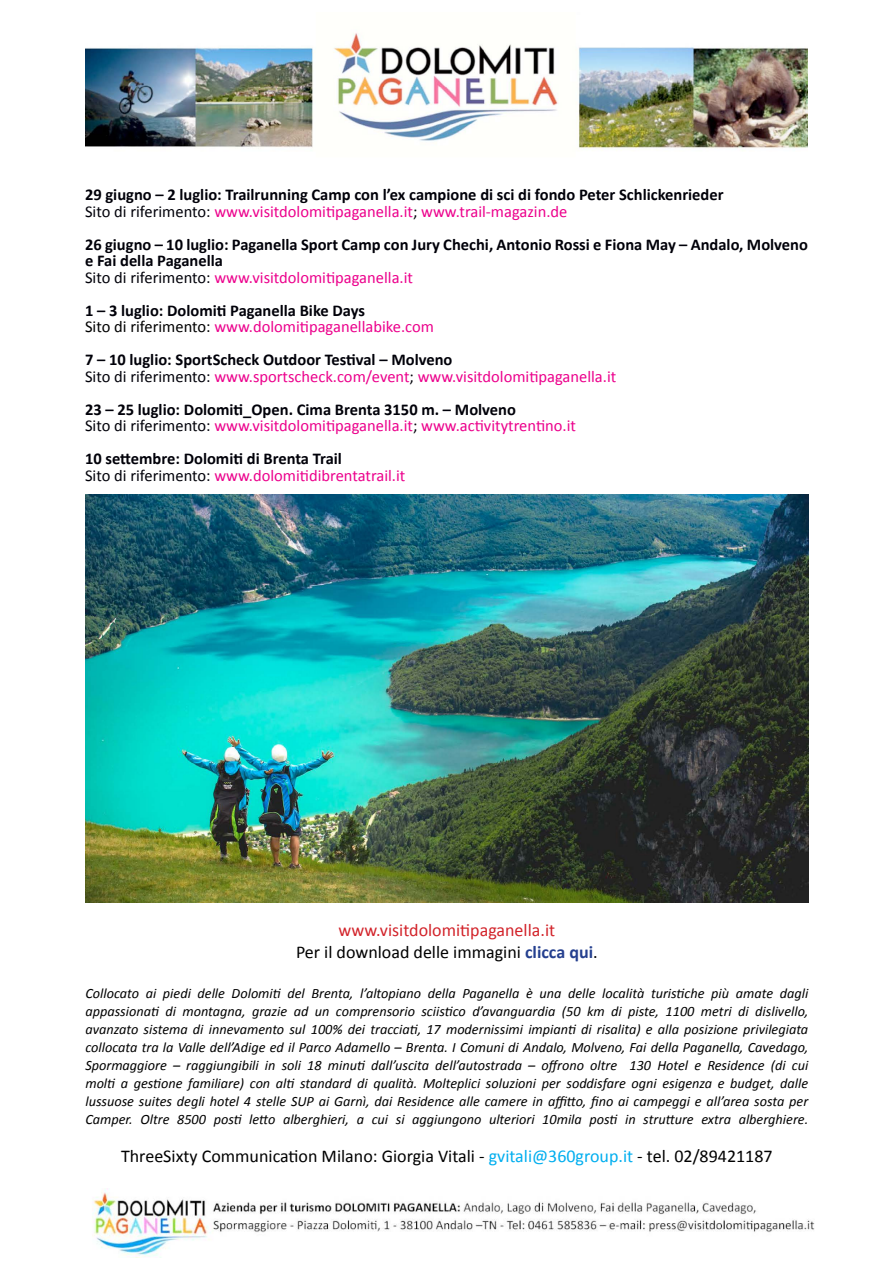
<style>
.page{position:relative;width:893px;height:1263px;background:#fff}
.page>*{position:absolute;margin:0;border:0;box-sizing:border-box;transform-origin:0 0}
.t1{font:18px "Calibri";color:#000}
.t2{font:18px/21.6px "Calibri";color:#d2232a;text-align:center}
.t3{font:700 16.5px/16.5px "Calibri";color:#000009}
.t4{font:16.5px/16.5px "Calibri";color:#ec008c}
.t5{font:italic 14.25px/18px "Calibri";color:#000;text-align:justify}
.s1{font-weight:400}
.s2{font-weight:400;color:#ec008c}
.s3{font-weight:400;color:#000}
.s4{font-weight:700;color:#000009}
.s5{color:#000009}
.s6{color:#000}
.s7{font-weight:700;color:#25408f}
.s8{color:#00aeef}
</style>
<div class="page">
<img style="left:86px;top:33px;width:721px;height:116px">
<img style="left:93px;top:1188px;width:722px;height:70px">
<img style="left:85px;top:494px;width:723px;height:409px">
<p class="t3" style="left:85px;top:186px;width:640px">29 giugno – 2 luglio: Trailrunning Camp con l’ex campione di sci di fondo Peter Schlickenrieder<br><span class="s1">Sito di riferimento:</span> <span class="s2">www.visitdolomitipaganella.it</span><span class="s1">;</span> <span class="s2">www.trail-magazin.de</span></p>
<p class="t3" style="left:85px;top:236px;width:724px">26 giugno – 10 luglio: Paganella Sport Camp con Jury Chechi, Antonio Rossi e Fiona May – Andalo, Molveno e Fai della Paganella<br><span class="s1">Sito di riferimento:</span> <span class="s2">www.visitdolomitipaganella.it</span></p>
<p class="t3" style="left:85px;top:302px;width:350px">1 – 3 luglio: Dolomiti Paganella Bike Days<br><span class="s3">Sito di riferimento:</span> <span class="s2">www.dolomitipaganellabike.com</span></p>
<p class="t4" style="left:85px;top:352px;width:533px"><span class="s4">7 – 10 luglio: SportScheck Outdoor Testival – Molveno<br></span><span class="s5">Sito di riferimento:</span> www.sportscheck.com/event<span class="s5">;</span> www.visitdolomitipaganella.it</p>
<p class="t4" style="left:85px;top:401px;width:492px"><span class="s4">23 – 25 luglio: Dolomiti_Open. Cima Brenta 3150 m. – Molveno<br></span><span class="s5">Sito di riferimento:</span> www.visitdolomitipaganella.it<span class="s5">;</span> www.activitytrentino.it</p>
<p class="t3" style="left:85px;top:450px;width:322px">10 settembre: Dolomiti di Brenta Trail<br><span class="s1">Sito di riferimento:</span> <span class="s2">www.dolomitidibrentatrail.it</span></p>
<p class="t2" style="left:296px;top:919px;width:303px">www.visitdolomitipaganella.it<br><span class="s6">Per il download delle immagini</span> <span class="s7">clicca qui</span><span class="s6">.</span></p>
<p class="t5" style="left:85px;top:983px;width:724px">Collocato ai piedi delle Dolomiti del Brenta, l’altopiano della Paganella è una delle località turistiche più amate dagli appassionati di montagna, grazie ad un comprensorio sciistico d’avanguardia (50 km di piste, 1100 metri di dislivello, avanzato sistema di innevamento sul 100% dei tracciati, 17 modernissimi impianti di risalita) e alla posizione privilegiata collocata tra la Valle dell’Adige ed il Parco Adamello – Brenta. I Comuni di Andalo, Molveno, Fai della Paganella, Cavedago, Spormaggiore – raggiungibili in soli 18 minuti dall’uscita dell’autostrada – offrono oltre 130 Hotel e Residence (di cui molti a gestione familiare) con alti standard di qualità. Molteplici soluzioni per soddisfare ogni esigenza e budget, dalle lussuose suites degli hotel 4 stelle SUP ai Garnì, dai Residence alle camere in affitto, fino ai campeggi e all’area sosta per Camper. Oltre 8500 posti letto alberghieri, a cui si aggiungono ulteriori 10mila posti in strutture extra alberghiere.</p>
<p class="t1" style="left:121px;top:1144px;width:653px">ThreeSixty Communication Milano: Giorgia Vitali - <span class="s8">gvitali@360group.it</span> - tel. 02/89421187</p>
</div>
